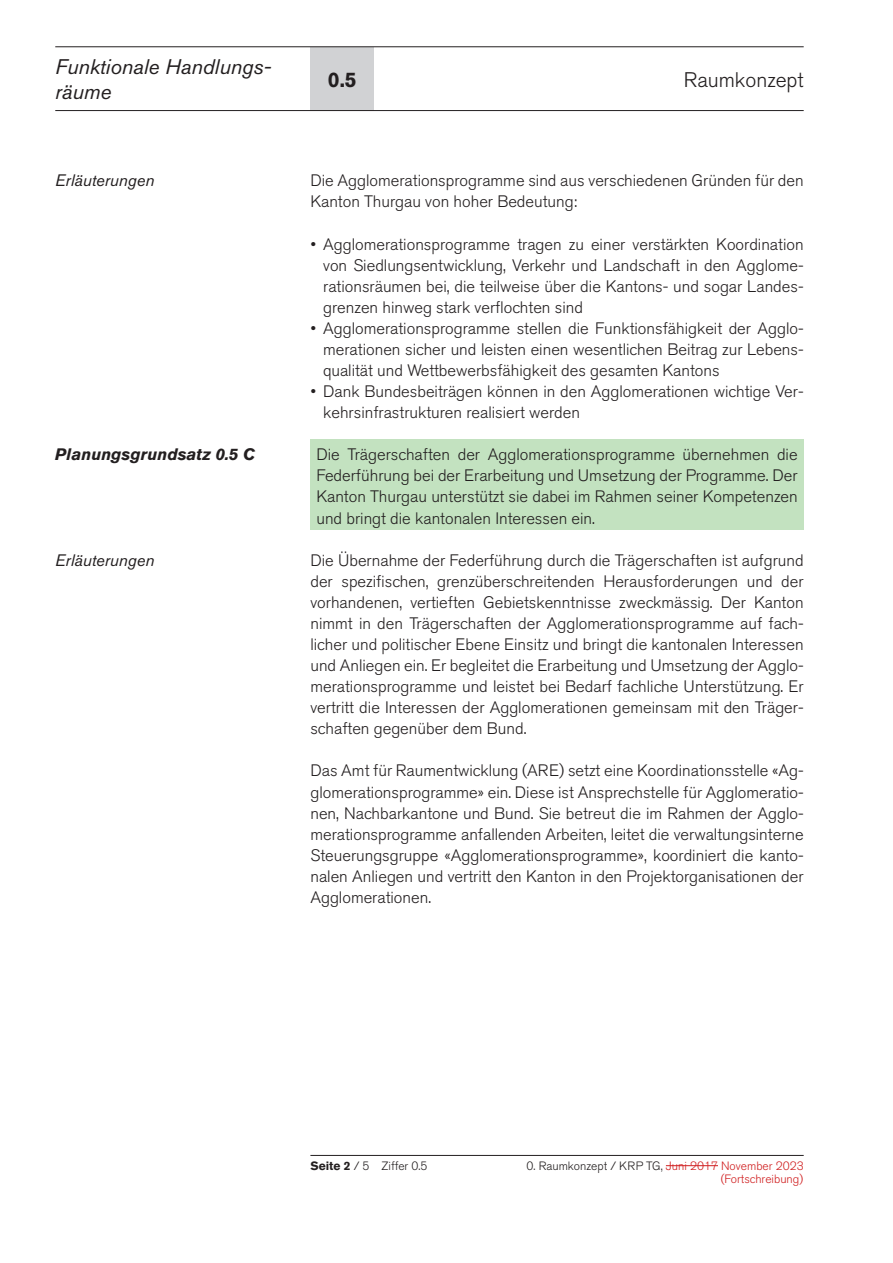
<style>
.page{position:relative;width:893px;height:1263px;background:#fff}
.page>*{position:absolute;margin:0;border:0;box-sizing:border-box;transform-origin:0 0}
.t1{font:italic 21px/25.2px "Akzidenz Grotesk BQ";color:#231f20}
.t2{font:300 21px "Akzidenz Grotesk BQ";color:#231f20}
.t3{font:700 21px "Akzidenz Grotesk BQ";color:#231f20}
._04_Fliesstext{font:300 16.5px/21px "Akzidenz Grotesk BQ";color:#231f20;text-align:justify}
._11_Marginalien__kursiv{font:italic 16.5px "Akzidenz Grotesk BQ";color:#231f20}
._10_Marginalien__bold__kursiv{font:italic 700 16.5px "Akzidenz Grotesk BQ";color:#231f20}
.t4{font:300 12px/13px "Akzidenz Grotesk BQ";color:#d01f20;text-align:right}
.t5{font:300 12px "Akzidenz Grotesk BQ";color:#231f20}
.s1{font-family:"Arial";font-weight:400}
.s2{font-weight:700}
.s3{color:#231f20}
</style>
<div class="page">
<div style="left:310px;top:47px;width:64px;height:64px;background:#d1d2d4"></div>
<hr style="left:55px;top:46px;width:749px;height:1px;background:#231f20">
<hr style="left:55px;top:110px;width:749px;height:1px;background:#231f20">
<hr style="left:310px;top:1155px;width:494px;height:1px;background:#231f20">
<hr style="left:666px;top:1165px;width:52px;height:1px;background:#d01f20">
<div style="left:310px;top:439px;width:494px;height:90px;background:#c3e2c0"></div>
<p class="t1" style="left:55px;top:54px;width:218px">Funktionale Handlungs&shy;räume</p>
<p class="_11_Marginalien__kursiv" style="left:55px;top:171px;width:101px">Erläuterungen</p>
<p class="_10_Marginalien__bold__kursiv" style="left:55px;top:445px;width:202px">Planungsgrundsatz 0.5 C</p>
<p class="_11_Marginalien__kursiv" style="left:55px;top:550px;width:101px">Erläuterungen</p>
<p class="t3" style="left:328px;top:67px;width:30px">0.5</p>
<p class="t2" style="left:684px;top:68px;width:121px">Raumkonzept</p>
<p class="_04_Fliesstext" style="left:310px;top:170px;width:495px">Die Agglomerationsprogramme sind aus verschiedenen Gründen für den</p>
<p class="_04_Fliesstext" style="left:310px;top:192px;width:268px">Kanton Thurgau von hoher Bedeutung:</p>
<p class="_04_Fliesstext" style="left:323px;top:234px;width:482px;text-indent:-13px"><span class="s1">•</span> Agglomerationsprogramme tragen zu einer verstärkten Koordination von Siedlungsentwicklung, Verkehr und Landschaft in den Agglome&shy;rationsräumen bei, die teilweise über die Kantons- und sogar Landes&shy;grenzen hinweg stark verflochten sind</p>
<p class="_04_Fliesstext" style="left:323px;top:318px;width:482px;text-indent:-13px"><span class="s1">•</span> Agglomerationsprogramme stellen die Funktionsfähigkeit der Agglo&shy;merationen sicher und leisten einen wesentlichen Beitrag zur Lebens&shy;qualität und Wettbewerbsfähigkeit des gesamten Kantons</p>
<p class="_04_Fliesstext" style="left:323px;top:381px;width:482px;text-indent:-13px"><span class="s1">•</span> Dank Bundesbeiträgen können in den Agglomerationen wichtige Ver&shy;kehrsinfrastrukturen realisiert werden</p>
<p class="_04_Fliesstext" style="left:316px;top:444px;width:483px">Die Trägerschaften der Agglomerationsprogramme übernehmen die Federführung bei der Erarbeitung und Umsetzung der Programme. Der Kanton Thurgau unterstützt sie dabei im Rahmen seiner Kompetenzen und bringt die kantonalen Interessen ein.</p>
<p class="_04_Fliesstext" style="left:310px;top:550px;width:495px">Die Übernahme der Federführung durch die Trägerschaften ist aufgrund der spezifischen, grenzüberschreitenden Herausforderungen und der vorhandenen, vertieften Gebietskenntnisse zweckmässig. Der Kanton nimmt in den Trägerschaften der Agglomerationsprogramme auf fach&shy;licher und politischer Ebene Einsitz und bringt die kantonalen Interessen und Anliegen ein. Er begleitet die Erarbeitung und Umsetzung der Agglo&shy;merationsprogramme und leistet bei Bedarf fachliche Unterstützung. Er vertritt die Interessen der Agglomerationen gemeinsam mit den Träger&shy;schaften gegenüber dem Bund.</p>
<p class="_04_Fliesstext" style="left:310px;top:760px;width:495px">Das Amt für Raumentwicklung (ARE) setzt eine Koordinationsstelle «Ag&shy;glomerationsprogramme» ein. Diese ist Ansprechstelle für Agglomeratio&shy;nen, Nachbarkantone und Bund. Sie betreut die im Rahmen der Agglo&shy;merationsprogramme anfallenden Arbeiten, leitet die verwaltungsinterne Steuerungsgruppe «Agglomerationsprogramme», koordiniert die kanto&shy;nalen Anliegen und vertritt den Kanton in den Projektorganisationen der Agglomerationen.</p>
<p class="t5" style="left:310px;top:1159px;width:119px"><span class="s2">Seite 2</span> / 5 Ziffer 0.5</p>
<p class="t4" style="left:527px;top:1159px;width:279px"><span class="s3">0. Raumkonzept / KRP TG,</span> Juni 2017 November 2023 (Fortschreibung)</p>
</div>
